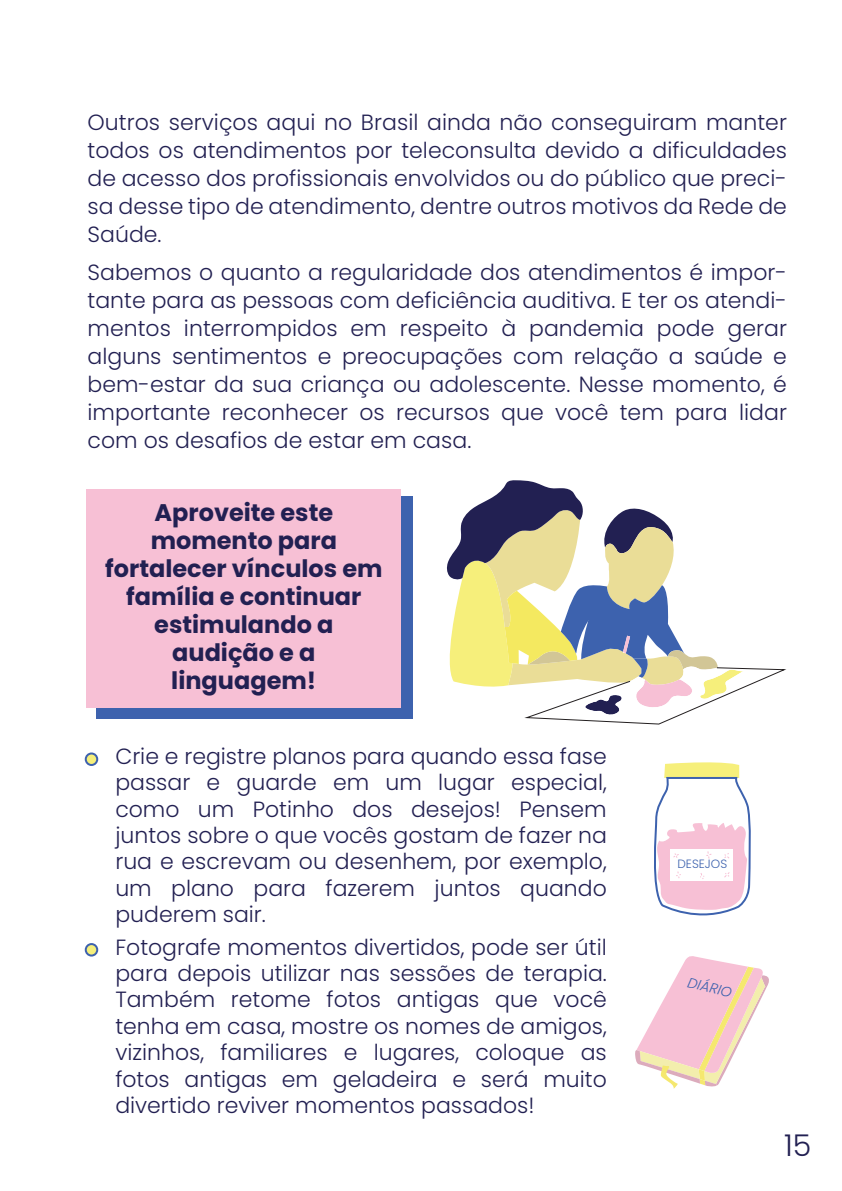
<style>
.page{position:relative;width:842px;height:1191px;background:#fff}
.page>*{position:absolute;margin:0;border:0;box-sizing:border-box;transform-origin:0 0}
.t1{font:300 30px "Poppins";color:#222052}
.t2{font:700 24px/28px "Poppins";color:#222052;text-align:center}
.t3{font:300 22px/26.4px "Poppins";color:#222052;text-align:justify}
.t4{font:italic 300 14px "Poppins";color:#3d62ae}
.t5{font:300 12px "Poppins";color:#3d62ae}
</style>
<div class="page">
<div style="left:96px;top:496px;width:316px;height:222px;background:#3d62ae"></div>
<div style="left:87px;top:489px;width:314px;height:219px;background:#f7c0d5"></div>
<div style="left:86px;top:753px;width:11px;height:12px;background:#f5ef7b;border-radius:50%"></div>
<div style="left:85px;top:752px;width:13px;height:14px;border:2px solid #3e62ae;border-radius:50%"></div>
<div style="left:86px;top:944px;width:11px;height:11px;background:#f5ef7b;border-radius:50%"></div>
<div style="left:85px;top:943px;width:13px;height:13px;border:2px solid #3e62ae;border-radius:50%"></div>
<svg style="left:635px;top:956px;width:134px;height:132px"></svg>
<svg style="left:654px;top:762px;width:97px;height:154px"></svg>
<svg style="left:447px;top:480px;width:339px;height:244px"></svg>
<p class="t3" style="left:87px;top:108px;width:701px;line-height:28px">Outros serviços aqui no Brasil ainda não conseguiram manter todos os atendimentos por teleconsulta devido a dificuldades de acesso dos profissionais envolvidos ou do público que preci&shy;sa desse tipo de atendimento, dentre outros motivos da Rede de Saúde.</p>
<p class="t3" style="left:87px;top:258px;width:701px;line-height:28px">Sabemos o quanto a regularidade dos atendimentos é impor&shy;tante para as pessoas com deficiência auditiva. E ter os atendi&shy;mentos interrompidos em respeito à pandemia pode gerar alguns sentimentos e preocupações com relação a saúde e bem-estar da sua criança ou adolescente. Nesse momento, é importante reconhecer os recursos que você tem para lidar com os desafios de estar em casa.</p>
<p class="t2" style="left:105px;top:499px;width:279px">Aproveite este momento para fortalecer vínculos em família e continuar estimulando a audição e a linguagem!</p>
<p class="t3" style="left:115px;top:743px;width:493px">Crie e registre planos para quando essa fase passar e guarde em um lugar especial, como um Potinho dos desejos! Pensem juntos sobre o que vocês gostam de fazer na rua e escrevam ou desenhem, por exemplo, um plano para fazerem juntos quando puderem sair.</p>
<p class="t3" style="left:115px;top:934px;width:493px">Fotografe momentos divertidos, pode ser útil para depois utilizar nas sessões de terapia.<br>Também retome fotos antigas que você tenha em casa, mostre os nomes de amigos, vizinhos, familiares e lugares, coloque as fotos antigas em geladeira e será muito divertido reviver momentos passados!</p>
<p class="t5" style="left:677px;top:857px;width:51px">DESEJOS</p>
<p class="t4" style="left:690px;top:974px;width:46px;rotate:13deg">DIÁRIO</p>
<h1 class="t1" style="left:784px;top:1128px;width:29px">15</h1>
</div>
